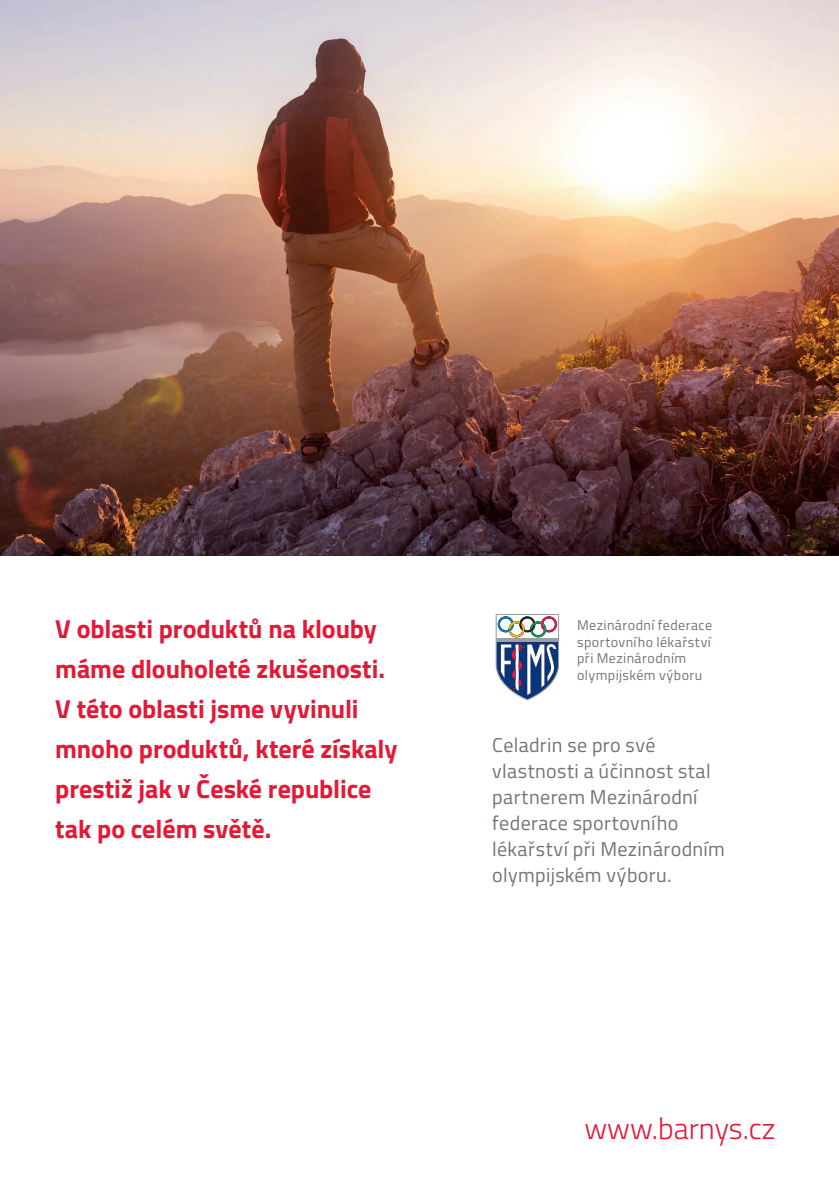
<style>
.page{position:relative;width:839px;height:1192px;background:#fff}
.page>*{position:absolute;margin:0;border:0;box-sizing:border-box;transform-origin:0 0}
.t1{font:300 30px "Titillium";color:#e51836}
.t2{font:700 26px/40px "Titillium Web";color:#e51836}
.t3{font:20px/26px "Titillium Web";letter-spacing:.02em;color:#6f757a}
.t4{font:14px/16.8px "Titillium Web";letter-spacing:.03em;color:#6f757a}
</style>
<div class="page">
<img style="left:0;top:0;width:838px;height:555px">
<svg style="left:495px;top:614px;width:64px;height:86px"></svg>
<p class="t2" style="left:55px;top:607px;width:343px">V oblasti produktů na klouby máme dlouholeté zkušenosti.<br>V této oblasti jsme vyvinuli mnoho produktů, které získaly prestiž jak v České republice tak po celém světě.</p>
<p class="t4" style="left:577px;top:616px;width:136px">Mezinárodní federace sportovního lékařství při Mezinárodním olympijském výboru</p>
<p class="t3" style="left:492px;top:731px;width:234px">Celadrin se pro své vlastnosti a účinnost stal partnerem Mezinárodní federace sportovního lékařství při Mezinárodním olympijském výboru.</p>
<p class="t1" style="left:584px;top:1106px;width:193px">www.barnys.cz</p>
</div>
